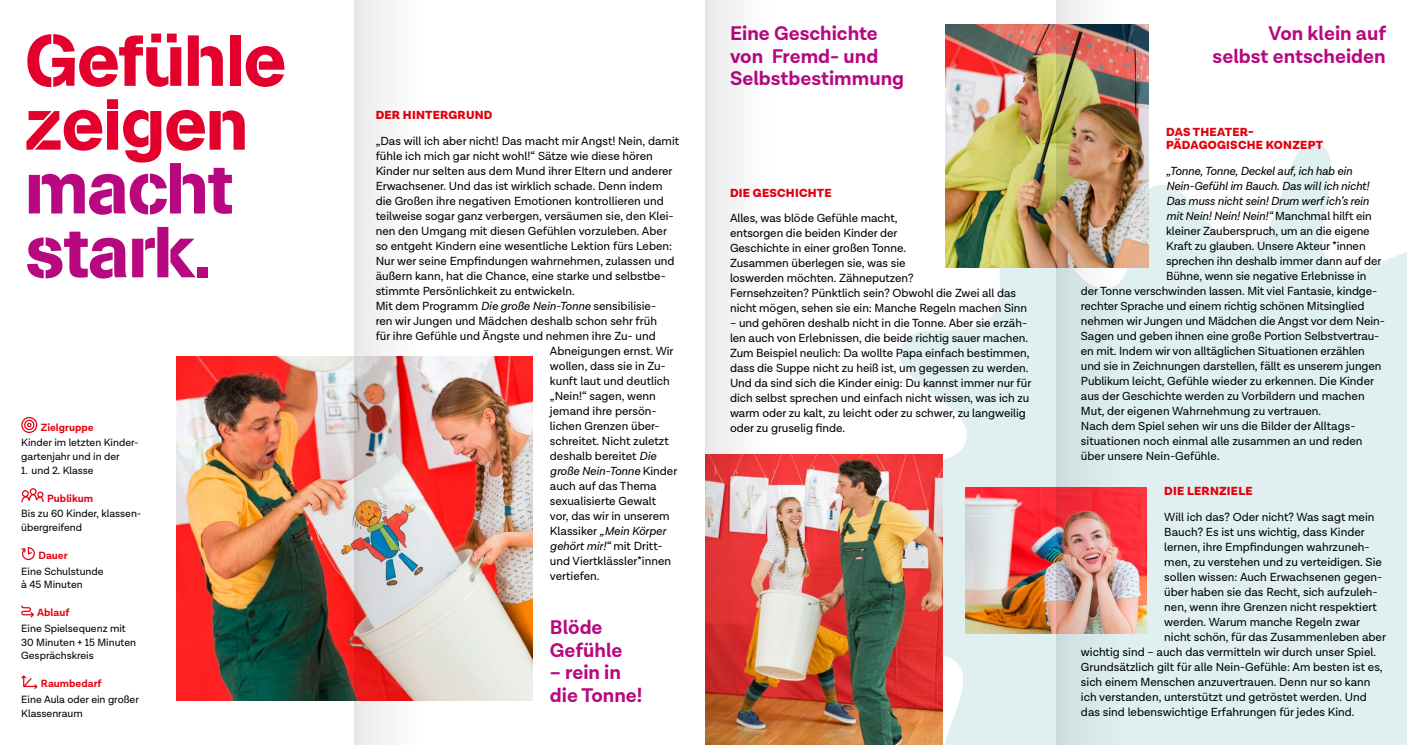
<style>
.page{position:relative;width:1407px;height:745px;background:#fff}
.page>*{position:absolute;margin:0;border:0;box-sizing:border-box;transform-origin:0 0}
.t1{font:71.25px/63.8px "AG Book Stencil";letter-spacing:-.02em;color:#e4002c}
.Fließtext__Headline{font:700 20px/22.5px "Lota Grotesque";color:#b7087f}
.Fließtext_Folder{font:11.88px/15px "Lota Grotesque";color:#000}
.Fließtext_Folder-2{font:italic 11.88px "Lota Grotesque";letter-spacing:-.01em;color:#000}
.Fließtext__TopHeads{font:900 11.88px/13.1px "Lota Grotesque";letter-spacing:.02em;color:#e3000f}
.FacBlock_fließ{font:10.62px/13.8px "Lota Grotesque";color:#000}
.FactBlock_Headline{font:700 10.62px "Lota Grotesque";color:#e3000f}
.s1{color:#b7087f}
.s2{font-style:italic}
.s3{font-style:normal}
</style>
<div class="page">
<svg style="left:900px;top:135px;width:507px;height:609px;fill:#e0f0f1"></svg>
<div style="left:21px;top:416px;width:16px;height:16px;border:1px solid #e3000f;border-radius:50%"></div>
<div style="left:24px;top:419px;width:10px;height:11px;border:1px solid #e3000f;border-radius:50%"></div>
<svg style="left:27px;top:422px;width:5px;height:5px"></svg>
<div style="left:22px;top:490px;width:7px;height:6px;border:1px solid #e3000f;border-radius:50%"></div>
<div style="left:30px;top:488px;width:7px;height:7px;border:1px solid #e3000f;border-radius:50%"></div>
<svg style="left:21px;top:491px;width:23px;height:12px"></svg>
<svg style="left:21px;top:547px;width:14px;height:13px"></svg>
<svg style="left:21px;top:605px;width:13px;height:13px"></svg>
<svg style="left:21px;top:675px;width:17px;height:14px"></svg>
<img style="left:177px;top:356px;width:355px;height:344px">
<img style="left:945px;top:25px;width:203px;height:242px">
<img style="left:770px;top:454px;width:172px;height:290px">
<img style="left:965px;top:487px;width:181px;height:145px">
<img style="left:1056px;top:0;width:65px;height:744px">
<svg style="left:705px;top:0;width:65px;height:744px"></svg>
<svg style="left:354px;top:0;width:65px;height:744px"></svg>
<p class="t1" style="left:25px;top:28px;width:263px">Gefühle zeigen <span class="s1">macht stark.</span></p>
<p class="Fließtext__Headline" style="left:730px;top:23px;width:176px">Eine Geschichte von Fremd- und<br>Selbstbestimmung</p>
<p class="Fließtext__Headline" style="left:1212px;top:23px;width:175px;text-align:right">Von klein auf selbst entscheiden</p>
<p class="Fließtext__TopHeads" style="left:376px;top:109px;width:118px">DER HINTERGRUND</p>
<p class="Fließtext_Folder" style="left:376px;top:133px;width:305px">„Das will ich aber nicht! Das macht mir Angst! Nein, damit fühle ich mich gar nicht wohl!“ Sätze wie diese hören Kinder nur selten aus dem Mund ihrer Eltern und anderer Erwachsener. Und das ist wirklich schade. Denn indem die Großen ihre negativen Emotionen kontrollieren und teilweise sogar ganz verbergen, versäumen sie, den Klei&shy;nen den Umgang mit diesen Gefühlen vorzuleben. Aber so entgeht Kindern eine wesentliche Lektion fürs Leben:<br>Nur wer seine Empfindungen wahrnehmen, zulassen und äußern kann, hat die Chance, eine starke und selbstbe&shy;stimmte Persönlichkeit zu entwickeln.</p>
<p class="Fließtext_Folder" style="left:376px;top:298px;width:282px">Mit dem Programm <span class="s2">Die große Nein-Tonne</span> sensibilisie-</p>
<p class="Fließtext_Folder" style="left:376px;top:313px;width:283px">ren wir Jungen und Mädchen deshalb schon sehr früh</p>
<p class="Fließtext_Folder" style="left:376px;top:328px;width:282px">für ihre Gefühle und Ängste und nehmen ihre Zu- und</p>
<p class="Fließtext_Folder" style="left:550px;top:343px;width:125px">Abneigungen ernst. Wir</p>
<p class="Fließtext_Folder" style="left:550px;top:358px;width:117px">wollen, dass sie in Zu-</p>
<p class="Fließtext_Folder" style="left:550px;top:373px;width:121px">kunft laut und deutlich</p>
<p class="Fließtext_Folder" style="left:550px;top:388px;width:108px">„Nein!“ sagen, wenn</p>
<p class="Fließtext_Folder" style="left:550px;top:403px;width:108px">jemand ihre persön-</p>
<p class="Fließtext_Folder" style="left:550px;top:418px;width:111px">lichen Grenzen über-</p>
<p class="Fließtext_Folder" style="left:550px;top:433px;width:120px">schreitet. Nicht zuletzt</p>
<p class="Fließtext_Folder" style="left:550px;top:448px;width:108px">deshalb bereitet <span class="s2">Die</span></p>
<p class="Fließtext_Folder-2" style="left:550px;top:464px;width:129px">große Nein-Tonne <span class="s3">Kinder</span></p>
<p class="Fließtext_Folder" style="left:550px;top:478px;width:108px">auch auf das Thema</p>
<p class="Fließtext_Folder" style="left:550px;top:493px;width:108px">sexualisierte Gewalt</p>
<p class="Fließtext_Folder" style="left:550px;top:508px;width:121px">vor, das wir in unserem</p>
<p class="Fließtext_Folder-2" style="left:550px;top:524px;width:117px"><span class="s3">Klassiker</span> „Mein Körper</p>
<p class="Fließtext_Folder-2" style="left:550px;top:539px;width:114px">gehört mir!“ <span class="s3">mit Dritt-</span></p>
<p class="Fließtext_Folder" style="left:550px;top:553px;width:123px">und Viertklässler*innen</p>
<p class="Fließtext_Folder" style="left:550px;top:568px;width:51px">vertiefen.</p>
<p class="Fließtext__TopHeads" style="left:1166px;top:126px;width:158px">DAS THEATER-<br>PÄDAGOGISCHE KONZEPT</p>
<p class="Fließtext_Folder-2" style="left:1166px;top:164px;width:188px">„Tonne, Tonne, Deckel auf, ich hab ein</p>
<p class="Fließtext_Folder-2" style="left:1166px;top:179px;width:204px">Nein-Gefühl im Bauch. Das will ich nicht!</p>
<p class="Fließtext_Folder-2" style="left:1166px;top:194px;width:204px">Das muss nicht sein! Drum werf ich’s rein</p>
<p class="Fließtext_Folder-2" style="left:1166px;top:209px;width:207px">mit Nein! Nein! Nein!“ <span class="s3">Manchmal hilft ein</span></p>
<p class="Fließtext_Folder" style="left:1166px;top:224px;width:205px">kleiner Zauberspruch, um an die eigene</p>
<p class="Fließtext_Folder" style="left:1166px;top:239px;width:201px">Kraft zu glauben. Unsere Akteur *innen</p>
<p class="Fließtext_Folder" style="left:1166px;top:254px;width:217px">sprechen ihn deshalb immer dann auf der</p>
<p class="Fließtext_Folder" style="left:1166px;top:269px;width:202px">Bühne, wenn sie negative Erlebnisse in</p>
<p class="Fließtext_Folder" style="left:1081px;top:284px;width:298px">der Tonne verschwinden lassen. Mit viel Fantasie, kindge-</p>
<p class="Fließtext_Folder" style="left:1081px;top:299px;width:285px">rechter Sprache und einem richtig schönen Mitsinglied</p>
<p class="Fließtext_Folder" style="left:1081px;top:314px;width:306px">nehmen wir Jungen und Mädchen die Angst vor dem Nein-</p>
<p class="Fließtext_Folder" style="left:1081px;top:329px;width:300px">Sagen und geben ihnen eine große Portion Selbstvertrau-</p>
<p class="Fließtext_Folder" style="left:1081px;top:344px;width:285px">en mit. Indem wir von alltäglichen Situationen erzählen</p>
<p class="Fließtext_Folder" style="left:1081px;top:359px;width:302px">und sie in Zeichnungen darstellen, fällt es unserem jungen</p>
<p class="Fließtext_Folder" style="left:1081px;top:374px;width:295px">Publikum leicht, Gefühle wieder zu erkennen. Die Kinder</p>
<p class="Fließtext_Folder" style="left:1081px;top:389px;width:285px">aus der Geschichte werden zu Vorbildern und machen</p>
<p class="Fließtext_Folder" style="left:1081px;top:404px;width:242px">Mut, der eigenen Wahrnehmung zu vertrauen.</p>
<p class="Fließtext_Folder" style="left:1081px;top:419px;width:283px">Nach dem Spiel sehen wir uns die Bilder der Alltags&shy;situationen noch einmal alle zusammen an und reden über unsere Nein-Gefühle.</p>
<p class="Fließtext__TopHeads" style="left:1164px;top:484px;width:90px">DIE LERNZIELE</p>
<p class="Fließtext_Folder" style="left:1164px;top:509px;width:212px">Will ich das? Oder nicht? Was sagt mein</p>
<p class="Fließtext_Folder" style="left:1164px;top:524px;width:202px">Bauch? Es ist uns wichtig, dass Kinder</p>
<p class="Fließtext_Folder" style="left:1164px;top:539px;width:207px">lernen, ihre Empfindungen wahrzuneh-</p>
<p class="Fließtext_Folder" style="left:1164px;top:554px;width:219px">men, zu verstehen und zu verteidigen. Sie</p>
<p class="Fließtext_Folder" style="left:1164px;top:569px;width:220px">sollen wissen: Auch Erwachsenen gegen-</p>
<p class="Fließtext_Folder" style="left:1164px;top:584px;width:215px">über haben sie das Recht, sich aufzuleh-</p>
<p class="Fließtext_Folder" style="left:1164px;top:599px;width:214px">nen, wenn ihre Grenzen nicht respektiert</p>
<p class="Fließtext_Folder" style="left:1164px;top:614px;width:197px">werden. Warum manche Regeln zwar</p>
<p class="Fließtext_Folder" style="left:1164px;top:629px;width:223px">nicht schön, für das Zusammenleben aber</p>
<p class="Fließtext_Folder" style="left:1081px;top:644px;width:297px">wichtig sind – auch das vermitteln wir durch unser Spiel.</p>
<p class="Fließtext_Folder" style="left:1081px;top:659px;width:303px">Grundsätzlich gilt für alle Nein-Gefühle: Am besten ist es,</p>
<p class="Fließtext_Folder" style="left:1081px;top:674px;width:291px">sich einem Menschen anzuvertrauen. Denn nur so kann</p>
<p class="Fließtext_Folder" style="left:1081px;top:689px;width:287px">ich verstanden, unterstützt und getröstet werden. Und</p>
<p class="Fließtext_Folder" style="left:1081px;top:704px;width:275px">das sind lebenswichtige Erfahrungen für jedes Kind.</p>
<p class="Fließtext__TopHeads" style="left:730px;top:186px;width:103px">DIE GESCHICHTE</p>
<p class="Fließtext_Folder" style="left:730px;top:211px;width:298px">Alles, was blöde Gefühle macht,<br>entsorgen die beiden Kinder der<br>Geschichte in einer großen Tonne.<br>Zusammen überlegen sie, was sie<br>loswerden möchten. Zähneputzen?<br>Fernsehzeiten? Pünktlich sein? Obwohl die Zwei all das nicht mögen, sehen sie ein: Manche Regeln machen Sinn</p>
<p class="Fließtext_Folder" style="left:730px;top:316px;width:303px">– und gehören deshalb nicht in die Tonne. Aber sie erzäh&shy;len auch von Erlebnissen, die beide richtig sauer machen.<br>Zum Beispiel neulich: Da wollte Papa einfach bestimmen, dass die Suppe nicht zu heiß ist, um gegessen zu werden.<br>Und da sind sich die Kinder einig: Du kannst immer nur für dich selbst sprechen und einfach nicht wissen, was ich zu warm oder zu kalt, zu leicht oder zu schwer, zu langweilig oder zu gruselig finde.</p>
<p class="FactBlock_Headline" style="left:41px;top:421px;width:54px">Zielgruppe</p>
<p class="FacBlock_fließ" style="left:21px;top:436px;width:118px">Kinder im letzten Kinder&shy;gartenjahr und in der</p>
<p class="FacBlock_fließ" style="left:21px;top:463px;width:74px">1. und 2. Klasse</p>
<p class="FactBlock_Headline" style="left:47px;top:491px;width:47px">Publikum</p>
<p class="FacBlock_fließ" style="left:21px;top:507px;width:122px">Bis zu 60 Kinder, klassen&shy;übergreifend</p>
<p class="FactBlock_Headline" style="left:38px;top:549px;width:31px">Dauer</p>
<p class="FacBlock_fließ" style="left:21px;top:564px;width:84px">Eine Schulstunde à 45 Minuten</p>
<p class="FactBlock_Headline" style="left:37px;top:606px;width:34px">Ablauf</p>
<p class="FacBlock_fließ" style="left:21px;top:621px;width:116px">Eine Spielsequenz mit<br>30 Minuten + 15 Minuten<br>Gesprächskreis</p>
<p class="FactBlock_Headline" style="left:41px;top:677px;width:62px">Raumbedarf</p>
<p class="FacBlock_fließ" style="left:21px;top:692px;width:119px">Eine Aula oder ein großer<br>Klassenraum</p>
<p class="Fließtext__Headline" style="left:550px;top:616px;width:74px">Blöde<br>Gefühle</p>
<p class="Fließtext__Headline" style="left:550px;top:661px;width:94px">– rein in die Tonne!</p>
</div>
